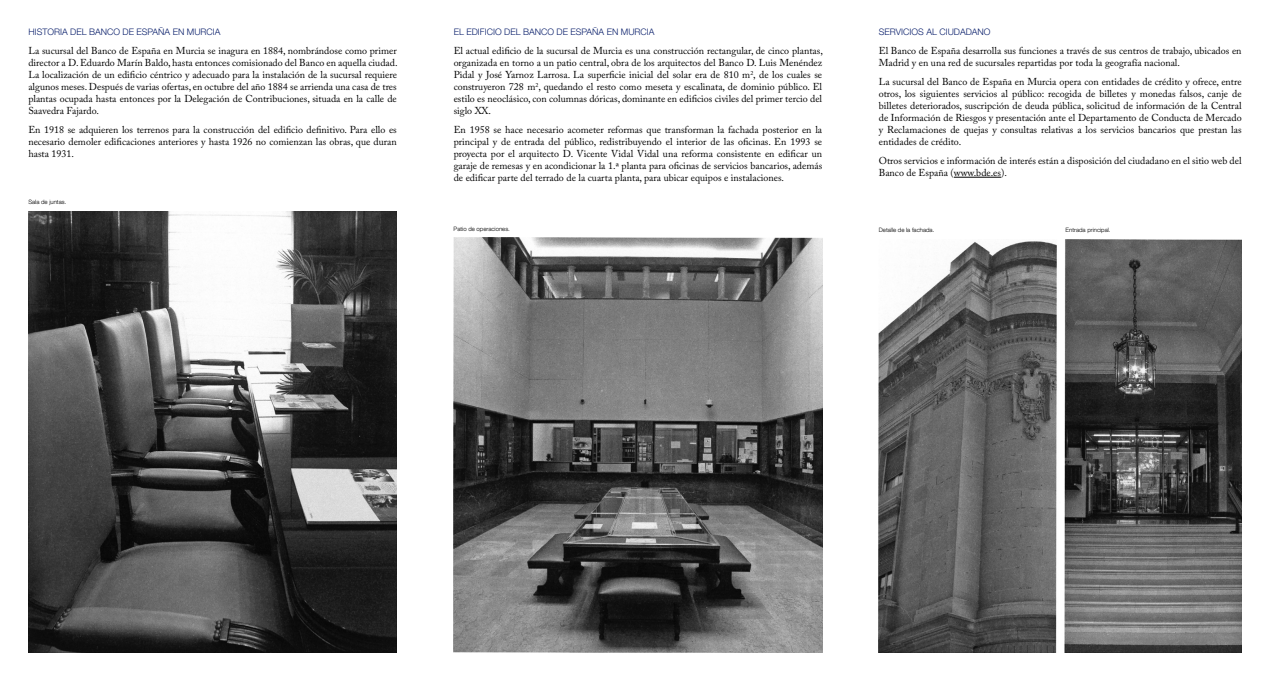
<style>
.page{position:relative;width:1270px;height:681px;background:#fff}
.page>*{position:absolute;margin:0;border:0;box-sizing:border-box;transform-origin:0 0}
.La_sucursal_texto{font:10px/12px "Adobe Caslon Pro";color:#000;text-align:justify}
.La_sucursal_ladillo{font:300 9px "Helvetica Neue LT Std";color:#0b206c}
.t1{font:300 6px "Bd E Neue Helvetica";color:#000}
</style>
<div class="page">
<img style="left:879px;top:239px;width:363px;height:413px">
<img style="left:454px;top:238px;width:368px;height:414px">
<img style="left:28px;top:211px;width:369px;height:441px">
<hr style="left:954px;top:177px;width:47px;height:1px;background:#000">
<h1 class="La_sucursal_ladillo" style="left:28px;top:26px;width:194px">HISTORIA DEL BANCO DE ESPAÑA EN MURCIA</h1>
<p class="La_sucursal_texto" style="left:28px;top:44px;width:371px">La sucursal del Banco de España en Murcia se inagura en 1884, nombrándose como primer director a D. Eduardo Marín Baldo, hasta entonces comisionado del Banco en aquella ciudad.<br>La localización de un edificio céntrico y adecuado para la instalación de la sucursal requiere algunos meses. Después de varias ofertas, en octubre del año 1884 se arrienda una casa de tres plantas ocupada hasta entonces por la Delegación de Contribuciones, situada en la calle de Saavedra Fajardo.</p>
<p class="La_sucursal_texto" style="left:28px;top:123px;width:370px">En 1918 se adquieren los terrenos para la construcción del edificio definitivo. Para ello es necesario demoler edificaciones anteriores y hasta 1926 no comienzan las obras, que duran hasta 1931.</p>
<p class="t1" style="left:28px;top:198px;width:40px">Sala de juntas.</p>
<h1 class="La_sucursal_ladillo" style="left:454px;top:26px;width:202px">EL EDIFICIO DEL BANCO DE ESPAÑA EN MURCIA</h1>
<p class="La_sucursal_texto" style="left:454px;top:44px;width:371px">El actual edificio de la sucursal de Murcia es una construcción rectangular, de cinco plantas, organizada en torno a un patio central, obra de los arquitectos del Banco D. Luis Menéndez Pidal y José Yarnoz Larrosa. La superficie inicial del solar era de 810 m<sup>2</sup>, de los cuales se construyeron 728 m<sup>2</sup>, quedando el resto como meseta y escalinata, de dominio público. El estilo es neoclásico, con columnas dóricas, dominante en edificios civiles del primer tercio del siglo XX.</p>
<p class="La_sucursal_texto" style="left:454px;top:123px;width:370px">En 1958 se hace necesario acometer reformas que transforman la fachada posterior en la principal y de entrada del público, redistribuyendo el interior de las oficinas. En 1993 se proyecta por el arquitecto D. Vicente Vidal Vidal una reforma consistente en edificar un garaje de remesas y en acondicionar la 1.ª planta para oficinas de servicios bancarios, además de edificar parte del terrado de la cuarta planta, para ubicar equipos e instalaciones.</p>
<p class="t1" style="left:454px;top:225px;width:58px">Patio de operaciones.</p>
<h1 class="La_sucursal_ladillo" style="left:879px;top:26px;width:113px">SERVICIOS AL CIUDADANO</h1>
<p class="La_sucursal_texto" style="left:879px;top:44px;width:364px">El Banco de España desarrolla sus funciones a través de sus centros de trabajo, ubicados en<br>Madrid y en una red de sucursales repartidas por toda la geografía nacional.</p>
<p class="La_sucursal_texto" style="left:879px;top:75px;width:364px">La sucursal del Banco de España en Murcia opera con entidades de crédito y ofrece, entre otros, los siguientes servicios al público: recogida de billetes y monedas falsos, canje de billetes deteriorados, suscripción de deuda pública, solicitud de información de la Central de Información de Riesgos y presentación ante el Departamento de Conducta de Mercado y Reclamaciones de quejas y consultas relativas a los servicios bancarios que prestan las entidades de crédito.</p>
<p class="La_sucursal_texto" style="left:879px;top:155px;width:364px">Otros servicios e información de interés están a disposición del ciudadano en el sitio web del<br>Banco de España (www.bde.es).</p>
<p class="t1" style="left:879px;top:226px;width:57px">Detalle de la fachada.</p>
<p class="t1" style="left:1066px;top:226px;width:47px">Entrada principal.</p>
</div>
